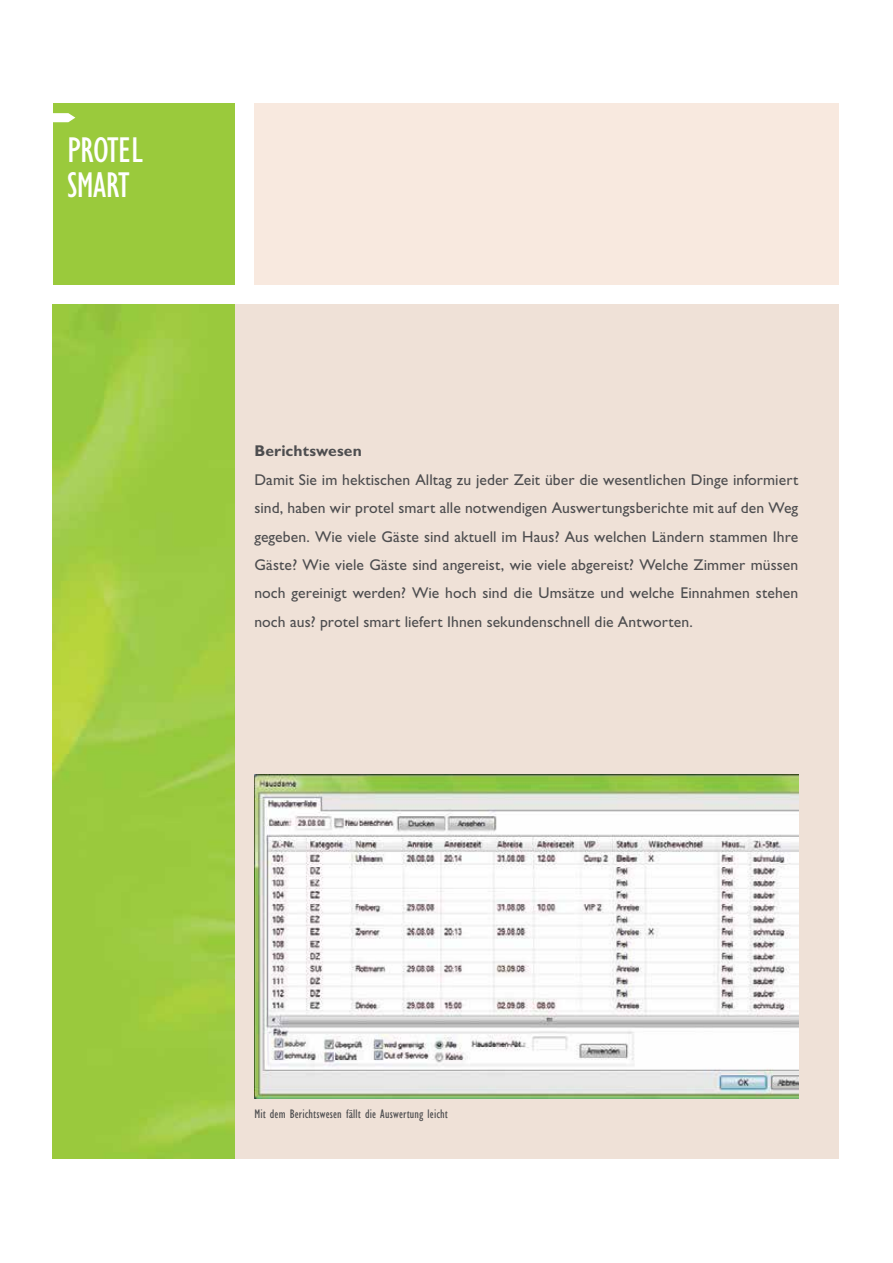
<style>
.page{position:relative;width:893px;height:1263px;background:#fff}
.page>*{position:absolute;margin:0;border:0;box-sizing:border-box;transform-origin:0 0}
.t1{font:condensed 36.9px/34px "Gill Sans Std";letter-spacing:-.015em;color:#fff}
.t2{font:15.6px/28.3px "Gill Sans Std";letter-spacing:.005em;color:#4d4d4f;text-align:justify}
.t3{font:700 15.6px "Gill Sans Std";letter-spacing:.01em;color:#4d4d4f}
.t4{font:condensed 12.75px "Gill Sans Std";letter-spacing:.01em;color:#4d4d4f}
</style>
<div class="page">
<div style="left:53px;top:304px;width:786px;height:855px;background:#efe1d7"></div>
<div style="left:53px;top:103px;width:181px;height:181px;background:#9aca3c"></div>
<div style="left:254px;top:103px;width:585px;height:181px;background:#f8e9df"></div>
<svg style="left:53px;top:113px;width:22px;height:9px"></svg>
<img style="left:254px;top:774px;width:544px;height:324px">
<img style="left:53px;top:304px;width:181px;height:855px">
<h1 class="t1" style="left:67px;top:134px;width:77px">Protel<br>Smart</h1>
<p class="t3" style="left:254px;top:442px;width:109px">Berichtswesen</p>
<p class="t2" style="left:254px;top:465px;width:545px">damit Sie im hektischen alltag zu jeder Zeit über die wesentlichen dinge informiert sind, haben wir protel smart alle notwendigen auswertungsberichte mit auf den Weg gegeben. Wie viele Gäste sind aktuell im Haus? aus welchen ländern stammen ihre Gäste? Wie viele Gäste sind angereist, wie viele abgereist? Welche Zimmer müssen noch gereinigt werden? Wie hoch sind die umsätze und welche einnahmen stehen noch aus? protel smart liefert ihnen sekundenschnell die antworten.</p>
<p class="t4" style="left:254px;top:1107px;width:195px">mit dem Berichtswesen fällt die auswertung leicht</p>
</div>
